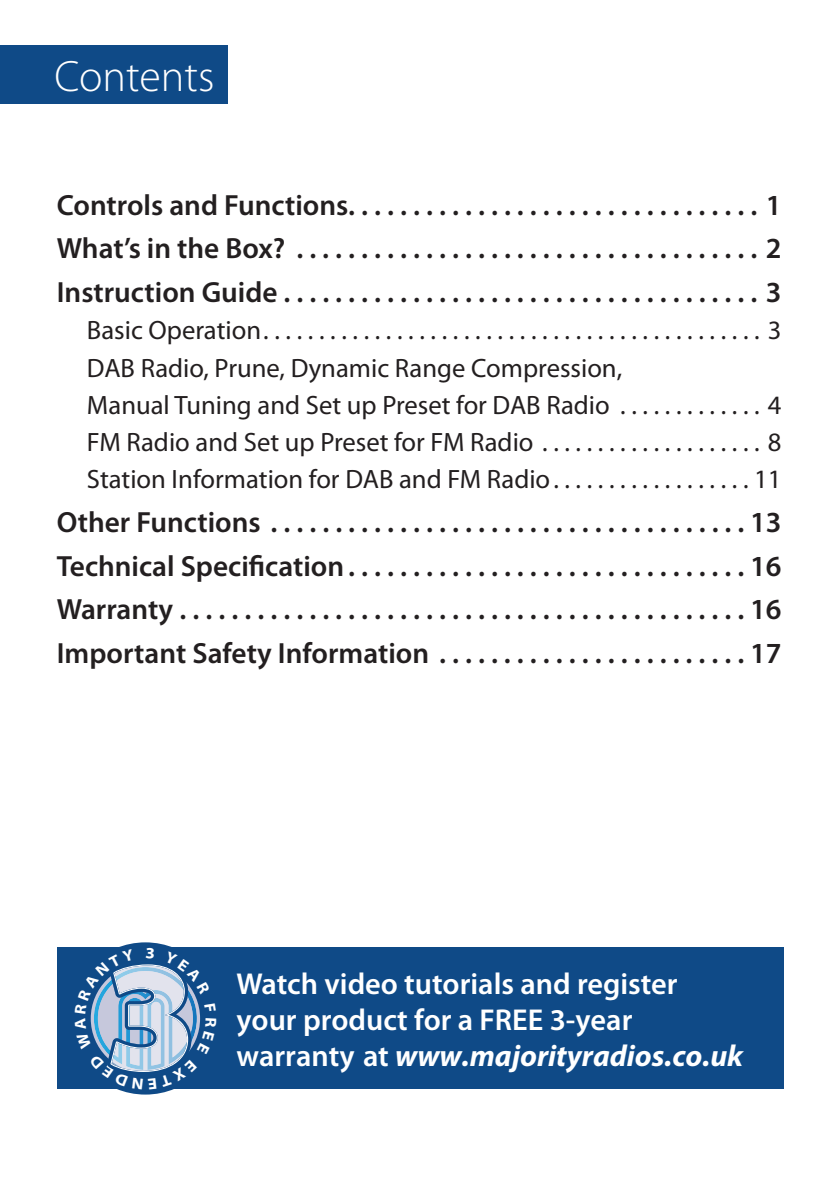
<style>
.page{position:relative;width:840px;height:1191px;background:#fff}
.page>*{position:absolute;margin:0;border:0;box-sizing:border-box;transform-origin:0 0}
.t1{font:300 44px "Myriad Pro";color:#fff}
.t2{font:600 30.4px/35.6px "Myriad Pro";color:#fff}
.t3{font:600 29.2px/43.6px "Myriad Pro";color:#231f20;text-align:justify}
.t4{font:26.8px/37.2px "Myriad Pro";color:#231f20}
.s1{font-weight:700;font-style:italic}
</style>
<div class="page">
<div style="left:0;top:45px;width:227px;height:58px;background:#0f4a87"></div>
<div style="left:57px;top:948px;width:725px;height:141px;background:#0f4a87"></div>
<svg style="left:69px;top:942px;width:152px;height:152px"></svg>
<h1 class="t1" style="left:54px;top:59px;width:161px">Contents</h1>
<p class="t3" style="left:57px;top:186px;width:726px">Controls and Functions . . . . . . . . . . . . . . . . . . . . . . . . . . . . . . . . 1<br>What’s in the Box? . . . . . . . . . . . . . . . . . . . . . . . . . . . . . . . . . . . . 2<br>Instruction Guide . . . . . . . . . . . . . . . . . . . . . . . . . . . . . . . . . . . . . 3</p>
<p class="t4" style="left:87px;top:314px;width:695px">Basic Operation . . . . . . . . . . . . . . . . . . . . . . . . . . . . . . . . . . . . . . . . . . . . . 3<br>DAB Radio, Prune, Dynamic Range Compression,<br>Manual Tuning and Set up Preset for DAB Radio . . . . . . . . . . . . . 4<br>FM Radio and Set up Preset for FM Radio . . . . . . . . . . . . . . . . . . . . 8<br>Station Information for DAB and FM Radio . . . . . . . . . . . . . . . . . . 11</p>
<p class="t3" style="left:57px;top:503px;width:726px">Other Functions . . . . . . . . . . . . . . . . . . . . . . . . . . . . . . . . . . . . . 13<br>Technical Specification . . . . . . . . . . . . . . . . . . . . . . . . . . . . . . . 16<br>Warranty . . . . . . . . . . . . . . . . . . . . . . . . . . . . . . . . . . . . . . . . . . . . 16<br>Important Safety Information . . . . . . . . . . . . . . . . . . . . . . . . 17</p>
<p class="t2" style="left:236px;top:968px;width:508px">Watch video tutorials and register your product for a FREE 3-year warranty at <span class="s1">www.majorityradios.co.uk</span></p>
</div>
